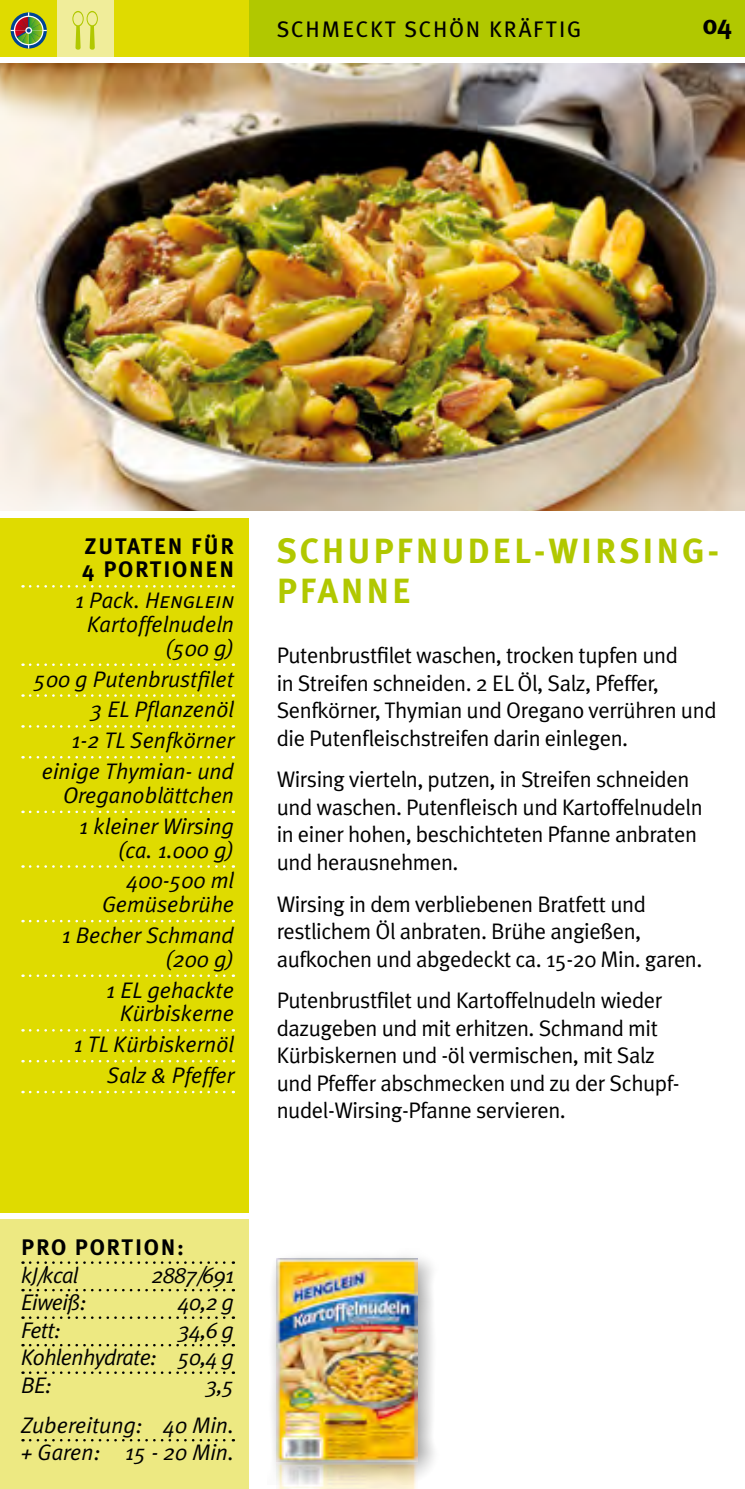
<style>
.page{position:relative;width:745px;height:1489px;background:#fff}
.page>*{position:absolute;margin:0;border:0;box-sizing:border-box;transform-origin:0 0}
.t1{font:700 35px/40px "Meta Plus";letter-spacing:.08em;color:#b1c800}
.t2{font:700 27.5px "Meta Plus";color:#000}
.t3{font:22.5px/27.5px "Meta Plus Normal";letter-spacing:-.02em;color:#000}
.t4{font:italic 22.5px/30.8px "Meta Plus Normal";color:#000;text-align:right}
.t5{font:700 22.5px/23.8px "Meta Plus";letter-spacing:.08em;color:#000}
.t6{font:22.5px "Meta Plus";letter-spacing:.08em;color:#000}
.t7{font:italic 22.5px "Meta Plus Normal Caps";color:#000}
.s1{font-family:"Meta Plus Normal"}
</style>
<div class="page">
<div style="left:0;top:0;width:744px;height:57px;background:#b1c800"></div>
<div style="left:0;top:0;width:248px;height:57px;background:#dfdb00"></div>
<img style="left:0;top:64px;width:744px;height:446px">
<div style="left:0;top:517px;width:248px;height:695px;background:#dfdb00"></div>
<svg style="left:30px;top:585px;width:204px;height:2px"></svg>
<svg style="left:30px;top:663px;width:204px;height:3px"></svg>
<svg style="left:30px;top:694px;width:204px;height:2px"></svg>
<svg style="left:30px;top:725px;width:204px;height:2px"></svg>
<svg style="left:30px;top:756px;width:204px;height:2px"></svg>
<svg style="left:30px;top:810px;width:204px;height:3px"></svg>
<svg style="left:30px;top:865px;width:204px;height:2px"></svg>
<svg style="left:30px;top:919px;width:204px;height:3px"></svg>
<svg style="left:30px;top:974px;width:204px;height:2px"></svg>
<svg style="left:30px;top:1029px;width:204px;height:2px"></svg>
<svg style="left:30px;top:1060px;width:204px;height:2px"></svg>
<svg style="left:30px;top:1090px;width:204px;height:3px"></svg>
<div style="left:57px;top:0;width:56px;height:57px;background:#f0ed9a"></div>
<div style="left:0;top:1219px;width:248px;height:269px;background:#ede982"></div>
<svg style="left:30px;top:1261px;width:204px;height:2px"></svg>
<svg style="left:30px;top:1288px;width:204px;height:3px"></svg>
<svg style="left:30px;top:1316px;width:204px;height:2px"></svg>
<svg style="left:30px;top:1343px;width:204px;height:3px"></svg>
<svg style="left:30px;top:1371px;width:204px;height:2px"></svg>
<svg style="left:30px;top:1439px;width:204px;height:2px"></svg>
<svg style="left:72px;top:11px;width:26px;height:39px"></svg>
<svg style="left:11px;top:12px;width:36px;height:37px"></svg>
<hr style="left:28px;top:12px;width:1px;height:37px;background:#fff">
<hr style="left:11px;top:30px;width:36px;height:1px;background:#fff">
<div style="left:14px;top:16px;width:30px;height:29px;border:1px solid #fff;border-radius:50%"></div>
<svg style="left:14px;top:16px;width:29px;height:29px"></svg>
<div style="left:266px;top:1248px;width:173px;height:236px;background:#000;opacity:.5"></div>
<img style="left:276px;top:1258px;width:141px;height:230px">
<p class="t6" style="left:276px;top:16px;width:306px">SCHMECKT SCHÖN KRÄFTIG</p>
<p class="t2" style="left:702px;top:8px;width:31px">04</p>
<p class="t5" style="left:82px;top:533px;width:153px">ZUTATEN FÜR<br>4 PORTIONEN</p>
<p class="t7" style="left:75px;top:587px;width:160px"><span class="s1">1 Pack.</span> Henglein</p>
<p class="t4" style="left:87px;top:612px;width:148px;line-height:23.8px">Kartoffelnudeln (500 g)</p>
<p class="t4" style="left:34px;top:663px;width:201px">500 g Putenbrustfilet<br>3 EL Pflanzenöl<br>1-2 TL Senfkörner einige Thymian- und</p>
<p class="t4" style="left:63px;top:779px;width:172px">Oreganoblättchen<br>1 kleiner Wirsing</p>
<p class="t4" style="left:118px;top:834px;width:118px;text-align:center">(ca. 1.000 g)<br>400-500 ml</p>
<p class="t4" style="left:62px;top:888px;width:174px">Gemüsebrühe<br>1 Becher Schmand</p>
<p class="t4" style="left:106px;top:943px;width:129px">(200 g)<br>1 EL gehackte</p>
<p class="t4" style="left:74px;top:997px;width:162px">Kürbiskerne<br>1 TL Kürbiskernöl<br>Salz &amp; Pfeffer</p>
<h1 class="t1" style="left:276px;top:531px;width:444px">SCHUPFNUDEL-WIRSING-<br>PFANNE</h1>
<p class="t3" style="left:276px;top:641px;width:441px">Putenbrustfilet waschen, trocken tupfen und<br>in Streifen schneiden. 2 EL Öl, Salz, Pfeffer, Senfkörner, Thymian und Oregano verrühren und die Putenfleischstreifen darin einlegen.</p>
<p class="t3" style="left:276px;top:765px;width:427px">Wirsing vierteln, putzen, in Streifen schneiden und waschen. Putenfleisch und Kartoffelnudeln in einer hohen, beschichteten Pfanne anbraten und herausnehmen.</p>
<p class="t3" style="left:276px;top:889px;width:427px">Wirsing in dem verbliebenen Bratfett und restlichem Öl anbraten. Brühe angießen, aufkochen und abgedeckt ca. 15-20 Min. garen.</p>
<p class="t3" style="left:276px;top:986px;width:402px">Putenbrustfilet und Kartoffelnudeln wieder dazugeben und mit erhitzen. Schmand mit Kürbiskernen und -öl vermischen, mit Salz und Pfeffer abschmecken und zu der Schupf&shy;nudel-Wirsing-Pfanne servieren.</p>
<p class="t5" style="left:21px;top:1235px;width:164px">PRO PORTION:</p>
<p class="t4" style="left:21px;top:1258px;width:59px">kJ/kcal</p>
<p class="t4" style="left:151px;top:1258px;width:84px">2887/691</p>
<p class="t4" style="left:21px;top:1286px;width:67px">Eiweiß:</p>
<p class="t4" style="left:178px;top:1286px;width:58px">40,2 g</p>
<p class="t4" style="left:21px;top:1313px;width:41px">Fett:</p>
<p class="t4" style="left:21px;top:1315px;width:214px;line-height:27.5px;text-align:justify;text-indent:156px">34,6 g Kohlenhydrate: 50,4 g BE:</p>
<p class="t4" style="left:21px;top:1364px;width:214px;line-height:40px">3,5<br>Zubereitung: 40 Min.</p>
<p class="t4" style="left:21px;top:1436px;width:214px">+ Garen: 15 - 20 Min.</p>
</div>
